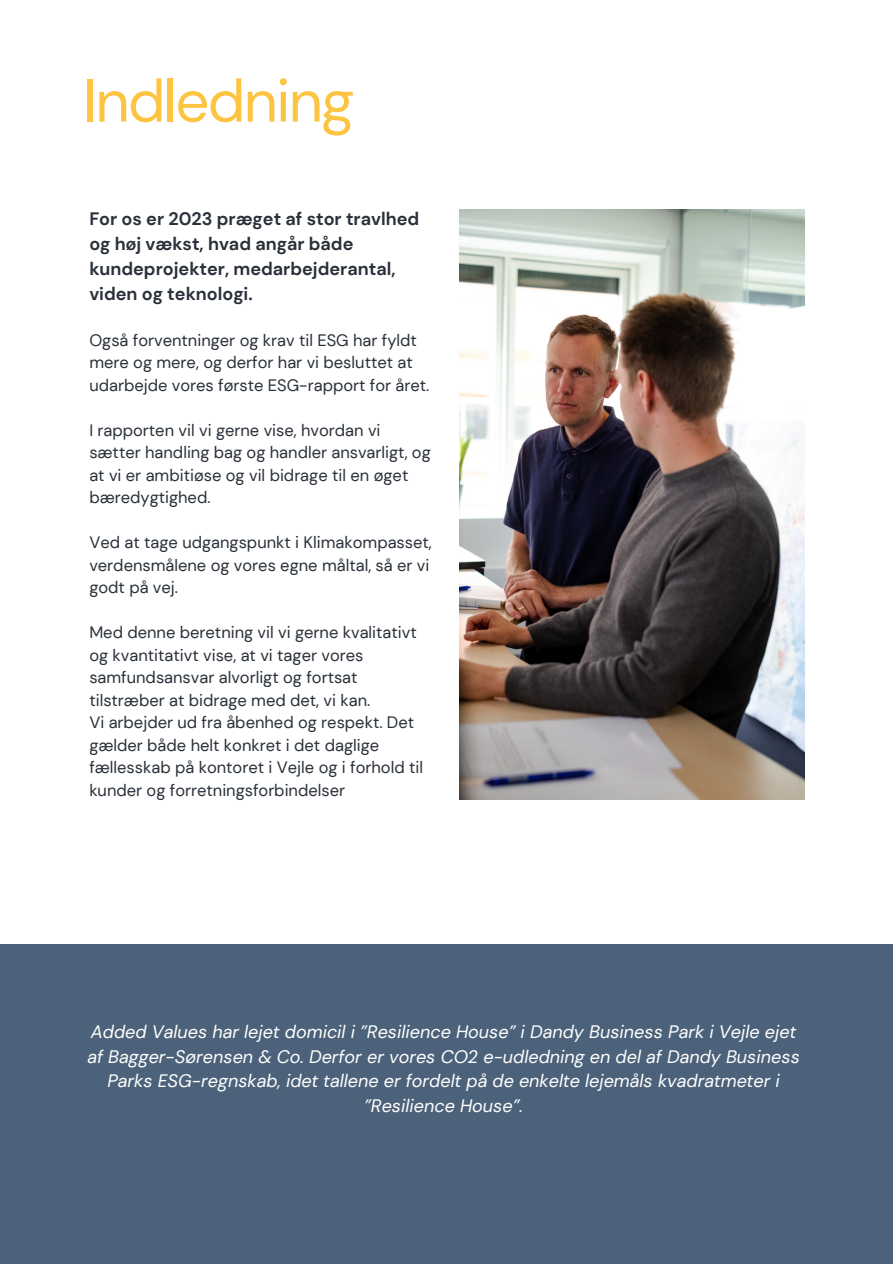
<style>
.page{position:relative;width:893px;height:1264px;background:#fff}
.page>*{position:absolute;margin:0;border:0;box-sizing:border-box;transform-origin:0 0}
.t1{font:60px "DM Sans";letter-spacing:-.03em;color:#fcc440}
.t2{font:italic 18px/24.8px "DM Sans";color:#fff;text-align:center}
.t3{font:700 18px/24.8px "DM Sans";color:#293039}
.t4{font:16.5px/22.5px "DM Sans";color:#293039}
</style>
<div class="page">
<div style="left:0;top:944px;width:892px;height:319px;background:#4b627a"></div>
<img style="left:459px;top:209px;width:345px;height:591px">
<h2 class="t1" style="left:83px;top:62px;width:272px">Indledning</h2>
<p class="t3" style="left:89px;top:207px;width:331px">For os er 2023 præget af stor travlhed og høj vækst, hvad angår både kundeprojekter, medarbejderantal, viden og teknologi.</p>
<p class="t4" style="left:89px;top:329px;width:341px">Også forventninger og krav til ESG har fyldt mere og mere, og derfor har vi besluttet at udarbejde vores første ESG-rapport for året.</p>
<p class="t4" style="left:89px;top:419px;width:343px">I rapporten vil vi gerne vise, hvordan vi sætter handling bag og handler ansvarligt, og at vi er ambitiøse og vil bidrage til en øget bæredygtighed.</p>
<p class="t4" style="left:89px;top:531px;width:344px">Ved at tage udgangspunkt i Klimakompasset, verdensmålene og vores egne måltal, så er vi godt på vej.</p>
<p class="t4" style="left:89px;top:621px;width:329px">Med denne beretning vil vi gerne kvalitativt og kvantitativt vise, at vi tager vores samfundsansvar alvorligt og fortsat tilstræber at bidrage med det, vi kan.</p>
<p class="t4" style="left:89px;top:711px;width:335px">Vi arbejder ud fra åbenhed og respekt. Det gælder både helt konkret i det daglige fællesskab på kontoret i Vejle og i forhold til kunder og forretningsforbindelser</p>
<p class="t2" style="left:87px;top:1019px;width:714px">Added Values har lejet domicil i ”Resilience House” i Dandy Business Park i Vejle ejet af Bagger-Sørensen &amp; Co. Derfor er vores CO2 e-udledning en del af Dandy Business Parks ESG-regnskab, idet tallene er fordelt på de enkelte lejemåls kvadratmeter i ”Resilience House”.</p>
</div>
